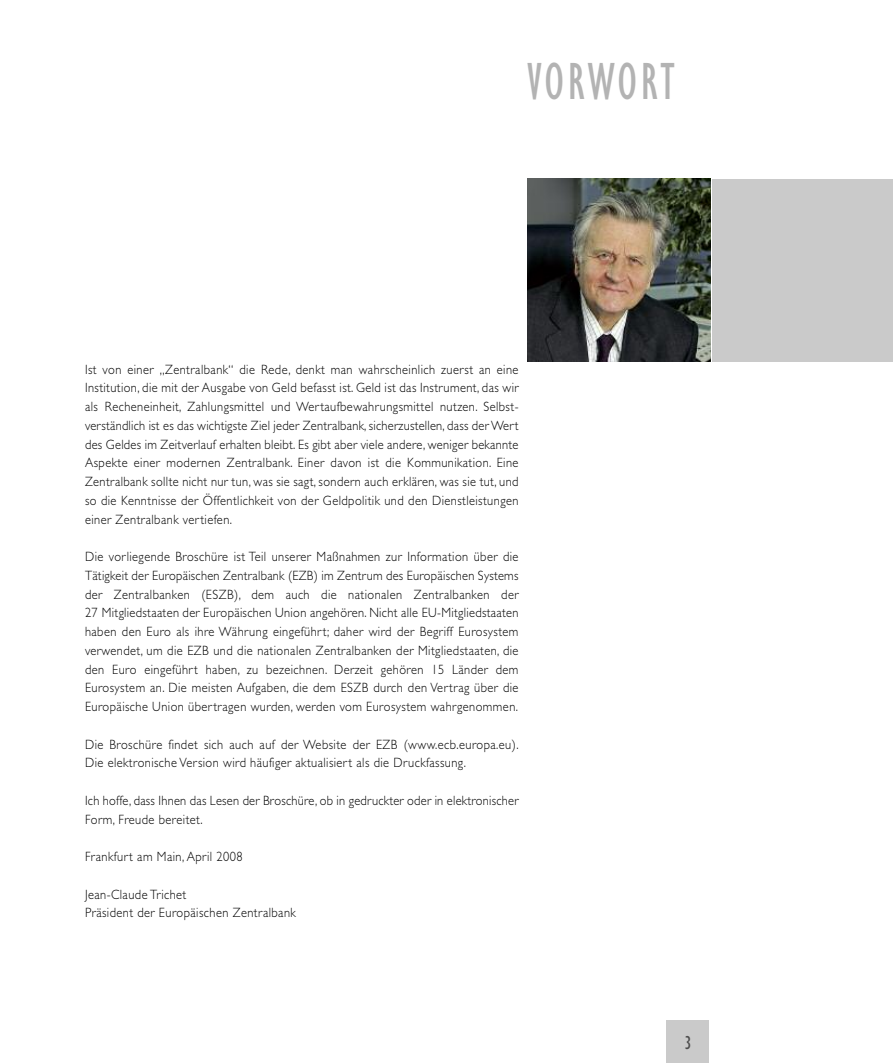
<style>
.page{position:relative;width:893px;height:1063px;background:#fff}
.page>*{position:absolute;margin:0;border:0;box-sizing:border-box;transform-origin:0 0}
.t1{font:condensed 54px "Gill Sans";letter-spacing:.065em;color:#b3b3b3;scale:.85 1}
.t2{font:condensed 19.5px "Gill Sans";color:#4d4d4d;scale:.95 1}
.t3{font:300 13.5px/18.8px "Gill Sans";letter-spacing:.035em;color:#000;scale:.92 1}
</style>
<div class="page">
<div style="left:666px;top:1020px;width:43px;height:43px;background:#cacaca"></div>
<img style="left:527px;top:179px;width:183px;height:182px">
<div style="left:712px;top:179px;width:181px;height:182px;background:#cacaca"></div>
<h1 class="t1" style="left:527px;top:60px;width:175px">VORWORT</h1>
<p class="t3" style="left:85px;top:359px;width:473px;text-align:justify">Ist von einer „Zentralbank“ die Rede, denkt man wahrscheinlich zuerst an eine Institution, die mit der Ausgabe von Geld befasst ist. Geld ist das Instrument, das wir als Recheneinheit, Zahlungsmittel und Wertaufbewahrungsmittel nutzen. Selbst&shy;verständlich ist es das wichtigste Ziel jeder Zentralbank, sicherzustellen, dass der Wert des Geldes im Zeitverlauf erhalten bleibt. Es gibt aber viele andere, weniger bekannte Aspekte einer modernen Zentralbank. Einer davon ist die Kommunikation. Eine Zentralbank sollte nicht nur tun, was sie sagt, sondern auch erklären, was sie tut, und so die Kenntnisse der Öffentlichkeit von der Geldpolitik und den Dienstleistungen einer Zentralbank vertiefen.</p>
<p class="t3" style="left:85px;top:547px;width:473px;text-align:justify">Die vorliegende Broschüre ist Teil unserer Maßnahmen zur Information über die Tätigkeit der Europäischen Zentralbank (EZB) im Zentrum des Europäischen Systems der Zentralbanken (ESZB), dem auch die nationalen Zentralbanken der 27 Mitgliedstaaten der Europäischen Union angehören. Nicht alle EU-Mitgliedstaaten haben den Euro als ihre Währung eingeführt; daher wird der Begriff Eurosystem verwendet, um die EZB und die nationalen Zentralbanken der Mitgliedstaaten, die den Euro eingeführt haben, zu bezeichnen. Derzeit gehören 15 Länder dem Eurosystem an. Die meisten Aufgaben, die dem ESZB durch den Vertrag über die Europäische Union übertragen wurden, werden vom Eurosystem wahrgenommen.</p>
<p class="t3" style="left:85px;top:734px;width:473px">Die Broschüre findet sich auch auf der Website der EZB (www.ecb.europa.eu).<br>Die elektronische Version wird häufiger aktualisiert als die Druckfassung.</p>
<p class="t3" style="left:85px;top:791px;width:473px">Ich hoffe, dass Ihnen das Lesen der Broschüre, ob in gedruckter oder in elektronischer<br>Form, Freude bereitet.</p>
<p class="t3" style="left:85px;top:847px;width:173px">Frankfurt am Main, April 2008</p>
<p class="t3" style="left:85px;top:884px;width:231px">Jean-Claude Trichet<br>Präsident der Europäischen Zentralbank</p>
<h2 class="t2" style="left:685px;top:1035px;width:9px">3</h2>
</div>
